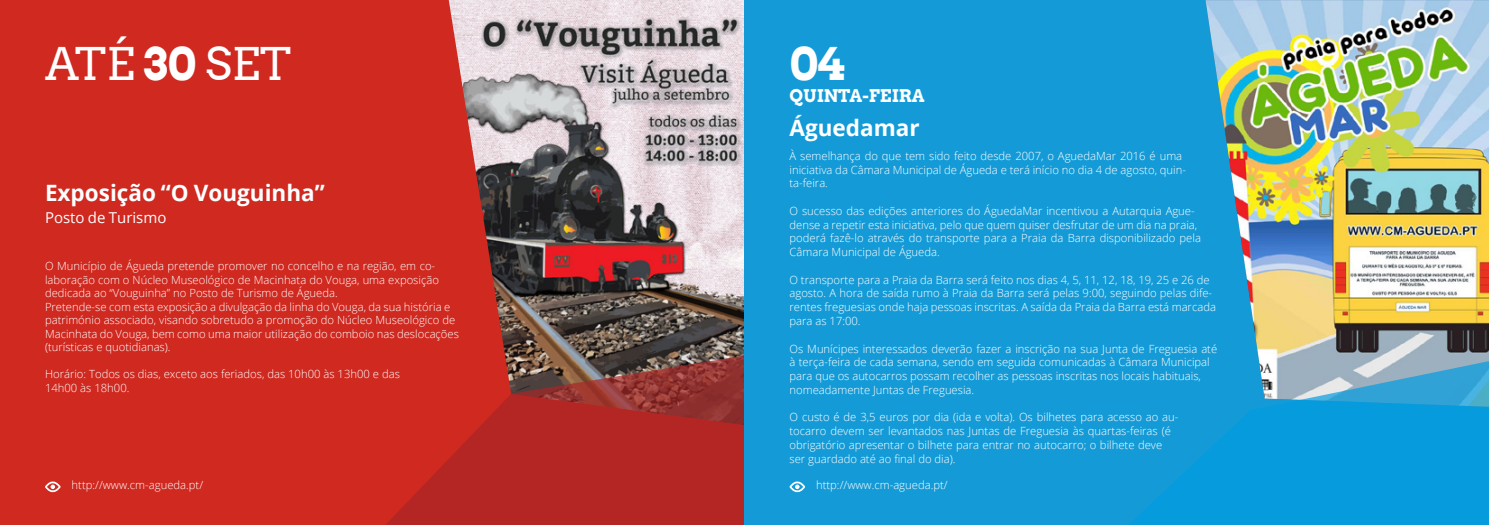
<style>
.page{position:relative;width:1489px;height:525px;background:#fff}
.page>*{position:absolute;margin:0;border:0;box-sizing:border-box;transform-origin:0 0}
.t1{font:45px "Arvo";color:#fff}
.t2{font:700 45px "Arvo";color:#fff}
.t3{font:700 22.5px "Open Sans";color:#fff}
.t4{font:700 17.5px "Arvo";color:#fff}
.t5{font:15px "Open Sans";color:#fff}
.t6{font:300 11.25px/13.8px "Open Sans";color:#fff}
.s1{font-weight:700}
</style>
<div class="page">
<div style="left:0;top:0;width:744px;height:524px;background:#cf2920"></div>
<img style="left:449px;top:0;width:295px;height:355px">
<svg style="left:387px;top:355px;width:357px;height:169px;fill:#b42624"></svg>
<svg style="left:45px;top:481px;width:16px;height:11px"></svg>
<div style="left:744px;top:0;width:744px;height:524px;background:#149bd7"></div>
<img style="left:1205px;top:0;width:283px;height:361px">
<svg style="left:1130px;top:361px;width:358px;height:163px;fill:#069bdd"></svg>
<svg style="left:789px;top:481px;width:16px;height:11px"></svg>
<h1 class="t1" style="left:45px;top:37px;width:248px">ATÉ <span class="s1">30</span> SET</h1>
<h2 class="t3" style="left:45px;top:176px;width:281px">Exposição “O Vouguinha”</h2>
<h3 class="t5" style="left:45px;top:207px;width:123px">Posto de Turismo</h3>
<p class="t6" style="left:45px;top:259px;width:415px">O Município de Águeda pretende promover no concelho e na região, em co&shy;laboração com o Núcleo Museológico de Macinhata do Vouga, uma exposição dedicada ao “Vouguinha” no Posto de Turismo de Águeda.<br>Pretende-se com esta exposição a divulgação da linha do Vouga, da sua história e património associado, visando sobretudo a promoção do Núcleo Museológico de Macinhata do Vouga, bem como uma maior utilização do comboio nas deslocações (turísticas e quotidianas).</p>
<p class="t6" style="left:45px;top:367px;width:356px">Horário: Todos os dias, exceto aos feriados, das 10h00 às 13h00 e das<br>14h00 às 18h00.</p>
<p class="t6" style="left:72px;top:477px;width:133px">http://www.cm-agueda.pt/</p>
<h1 class="t2" style="left:789px;top:36px;width:57px">04</h1>
<h3 class="t4" style="left:789px;top:84px;width:136px">QUINTA-FEIRA</h3>
<h2 class="t3" style="left:789px;top:112px;width:132px">Águedamar</h2>
<p class="t6" style="left:789px;top:148px;width:398px">À semelhança do que tem sido feito desde 2007, o AguedaMar 2016 é uma iniciativa da Câmara Municipal de Águeda e terá início no dia 4 de agosto, quin&shy;ta-feira.</p>
<p class="t6" style="left:789px;top:203px;width:413px">O sucesso das edições anteriores do ÁguedaMar incentivou a Autarquia Ague&shy;dense a repetir esta iniciativa, pelo que quem quiser desfrutar de um dia na praia, poderá fazê-lo através do transporte para a Praia da Barra disponibilizado pela Câmara Municipal de Águeda.</p>
<p class="t6" style="left:789px;top:272px;width:428px">O transporte para a Praia da Barra será feito nos dias 4, 5, 11, 12, 18, 19, 25 e 26 de agosto. A hora de saída rumo à Praia da Barra será pelas 9:00, seguindo pelas dife&shy;rentes freguesias onde haja pessoas inscritas. A saída da Praia da Barra está marcada para as 17:00.</p>
<p class="t6" style="left:789px;top:341px;width:429px">Os Munícipes interessados deverão fazer a inscrição na sua Junta de Freguesia até à terça-feira de cada semana, sendo em seguida comunicadas à Câmara Municipal para que os autocarros possam recolher as pessoas inscritas nos locais habituais, nomeadamente Juntas de Freguesia.</p>
<p class="t6" style="left:789px;top:410px;width:390px">O custo é de 3,5 euros por dia (ida e volta). Os bilhetes para acesso ao au&shy;tocarro devem ser levantados nas Juntas de Freguesia às quartas-feiras (é obrigatório apresentar o bilhete para entrar no autocarro; o bilhete deve ser guardado até ao final do dia).</p>
<p class="t6" style="left:816px;top:477px;width:133px">http://www.cm-agueda.pt/</p>
</div>
